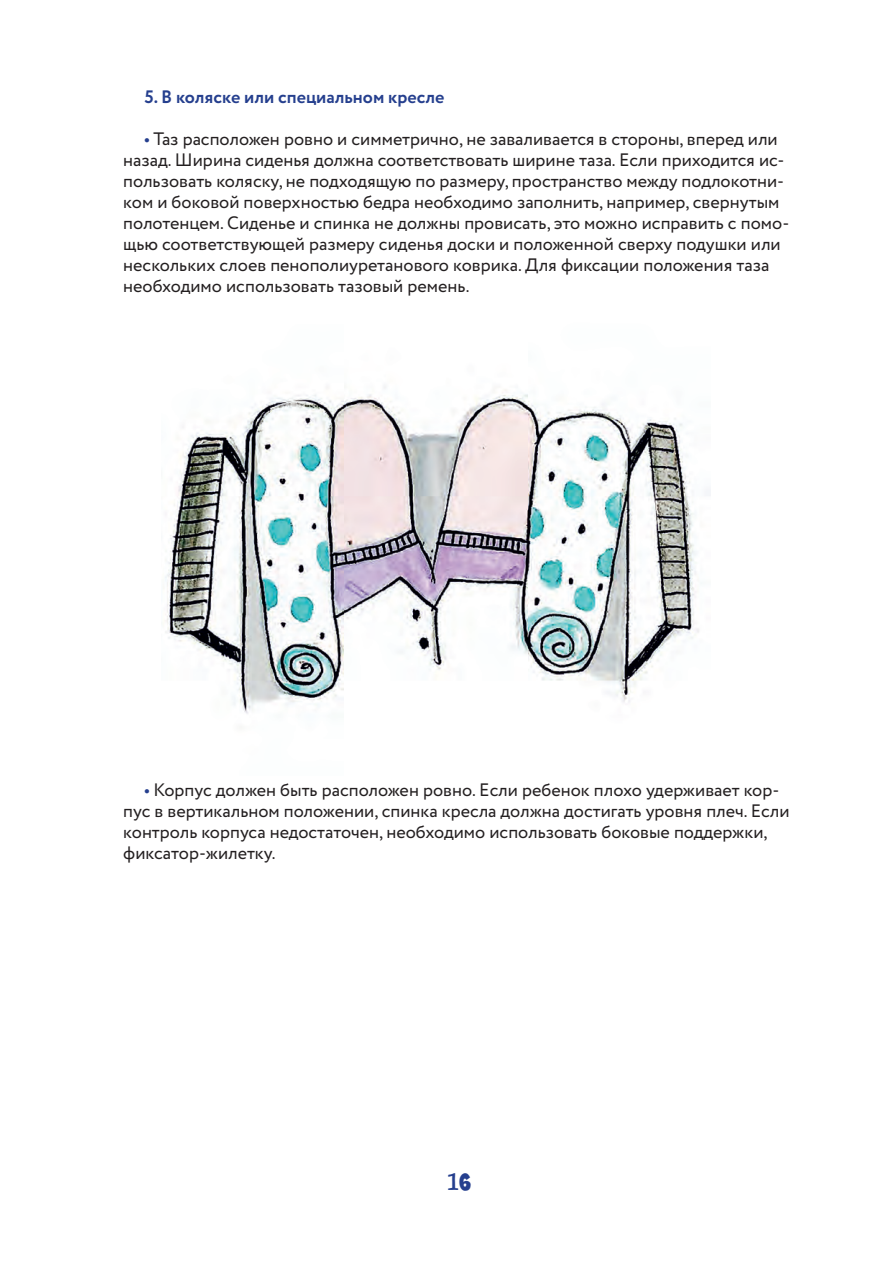
<style>
.page{position:relative;width:893px;height:1263px;background:#fff}
.page>*{position:absolute;margin:0;border:0;box-sizing:border-box;transform-origin:0 0}
.t1{font:24px "Barrio";color:#253f8e}
.t2{font:18px/21px "Circe";color:#231f20}
.t3{font:700 18px "Circe";color:#253f8e}
.s1{font-weight:700;color:#253f8e}
</style>
<div class="page">
<img style="left:165px;top:386px;width:545px;height:328px">
<p class="t3" style="left:145px;top:85px;width:301px">5. В коляске или специальном кресле</p>
<p class="t2" style="left:123px;top:129px;width:668px;text-indent:21px"><span class="s1">•</span> Таз расположен ровно и симметрично, не заваливается в стороны, вперед или назад. Ширина сиденья должна соответствовать ширине таза. Если приходится ис&shy;пользовать коляску, не подходящую по размеру, пространство между подлокотни&shy;ком и боковой поверхностью бедра необходимо заполнить, например, свернутым полотенцем. Сиденье и спинка не должны провисать, это можно исправить с помо&shy;щью соответствующей размеру сиденья доски и положенной сверху подушки или нескольких слоев пенополиуретанового коврика. Для фиксации положения таза необходимо использовать тазовый ремень.</p>
<p class="t2" style="left:123px;top:780px;width:668px;text-indent:21px"><span class="s1">•</span> Корпус должен быть расположен ровно. Если ребенок плохо удерживает кор&shy;пус в вертикальном положении, спинка кресла должна достигать уровня плеч. Если контроль корпуса недостаточен, необходимо использовать боковые поддержки, фиксатор-жилетку.</p>
<h1 class="t1" style="left:447px;top:1168px;width:25px">16</h1>
</div>
